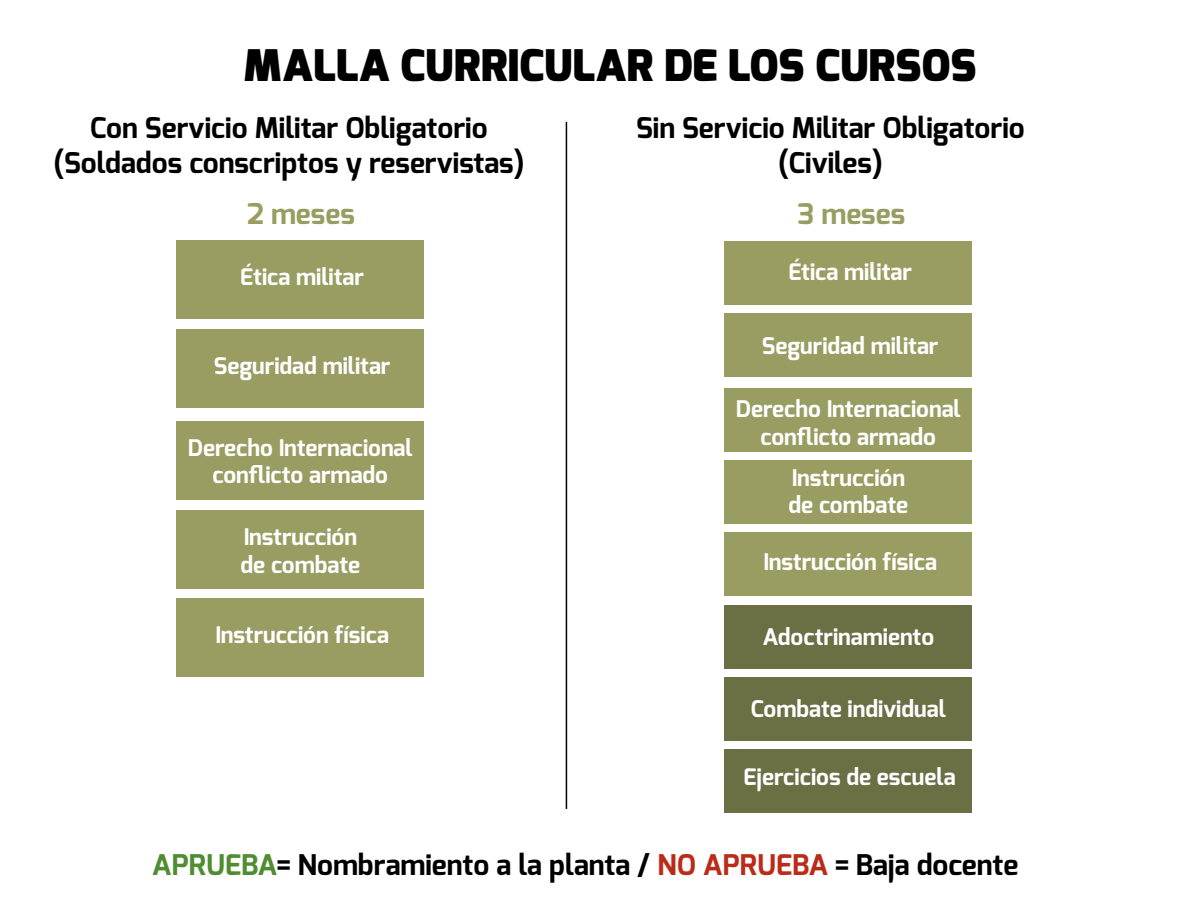
<style>
.page{position:relative;width:1188px;height:918px;background:#fff}
.page>*{position:absolute;margin:0;border:0;box-sizing:border-box;transform-origin:0 0}
.t1{font:900 43.5px "Exo";color:#000}
.t2{font:700 28.5px/34.2px "Exo";color:#000;text-align:center}
.t3{font:700 28.5px "Exo";color:#999d61}
.t4{font:700 22.95px/27.5px "Exo";color:#fff;text-align:center}
.s1{color:#508c32}
.s2{color:#ba2c18}
</style>
<div class="page">
<div style="left:177px;top:240px;width:247px;height:79px;background:#999d61"></div>
<div style="left:177px;top:598px;width:247px;height:79px;background:#999d61"></div>
<div style="left:177px;top:329px;width:247px;height:79px;background:#999d61"></div>
<div style="left:177px;top:421px;width:247px;height:78px;background:#999d61"></div>
<div style="left:177px;top:510px;width:247px;height:79px;background:#999d61"></div>
<div style="left:725px;top:241px;width:247px;height:64px;background:#999d61"></div>
<div style="left:725px;top:532px;width:247px;height:64px;background:#999d61"></div>
<div style="left:725px;top:314px;width:247px;height:63px;background:#999d61"></div>
<div style="left:725px;top:388px;width:247px;height:64px;background:#999d61"></div>
<div style="left:725px;top:461px;width:247px;height:63px;background:#999d61"></div>
<div style="left:725px;top:749px;width:247px;height:64px;background:#6a6f44"></div>
<div style="left:725px;top:605px;width:247px;height:64px;background:#6a6f44"></div>
<div style="left:725px;top:677px;width:247px;height:64px;background:#6a6f44"></div>
<hr style="left:566px;top:122px;width:1px;height:687px;background:#000">
<h1 class="t1" style="left:244px;top:37px;width:734px">MALLA CURRICULAR DE LOS CURSOS</h1>
<p class="t2" style="left:53px;top:111px;width:473px">Con Servicio Militar Obligatorio (Soldados conscriptos y reservistas)</p>
<p class="t2" style="left:636px;top:111px;width:390px">Sin Servicio Militar Obligatorio (Civiles)</p>
<p class="t3" style="left:247px;top:195px;width:109px">2 meses</p>
<p class="t3" style="left:798px;top:195px;width:109px">3 meses</p>
<p class="t4" style="left:240px;top:263px;width:125px">Ética militar</p>
<p class="t4" style="left:214px;top:352px;width:178px">Seguridad militar</p>
<p class="t4" style="left:188px;top:434px;width:226px">Derecho Internacional conflicto armado</p>
<p class="t4" style="left:241px;top:523px;width:121px;text-align:left">Instrucción de combate</p>
<p class="t4" style="left:215px;top:621px;width:175px">Instrucción física</p>
<p class="t4" style="left:788px;top:258px;width:125px">Ética militar</p>
<p class="t4" style="left:762px;top:332px;width:178px">Seguridad militar</p>
<p class="t4" style="left:736px;top:395px;width:226px">Derecho Internacional conflicto armado</p>
<p class="t4" style="left:789px;top:464px;width:121px;text-align:left">Instrucción de combate</p>
<p class="t4" style="left:763px;top:548px;width:175px">Instrucción física</p>
<p class="t4" style="left:763px;top:623px;width:173px">Adoctrinamiento</p>
<p class="t4" style="left:751px;top:695px;width:197px">Combate individual</p>
<p class="t4" style="left:744px;top:763px;width:214px">Ejercicios de escuela</p>
<p class="t2" style="left:152px;top:848px;width:868px"><span class="s1">APRUEBA</span>= Nombramiento a la planta / <span class="s2">NO APRUEBA</span> = Baja docente</p>
</div>
